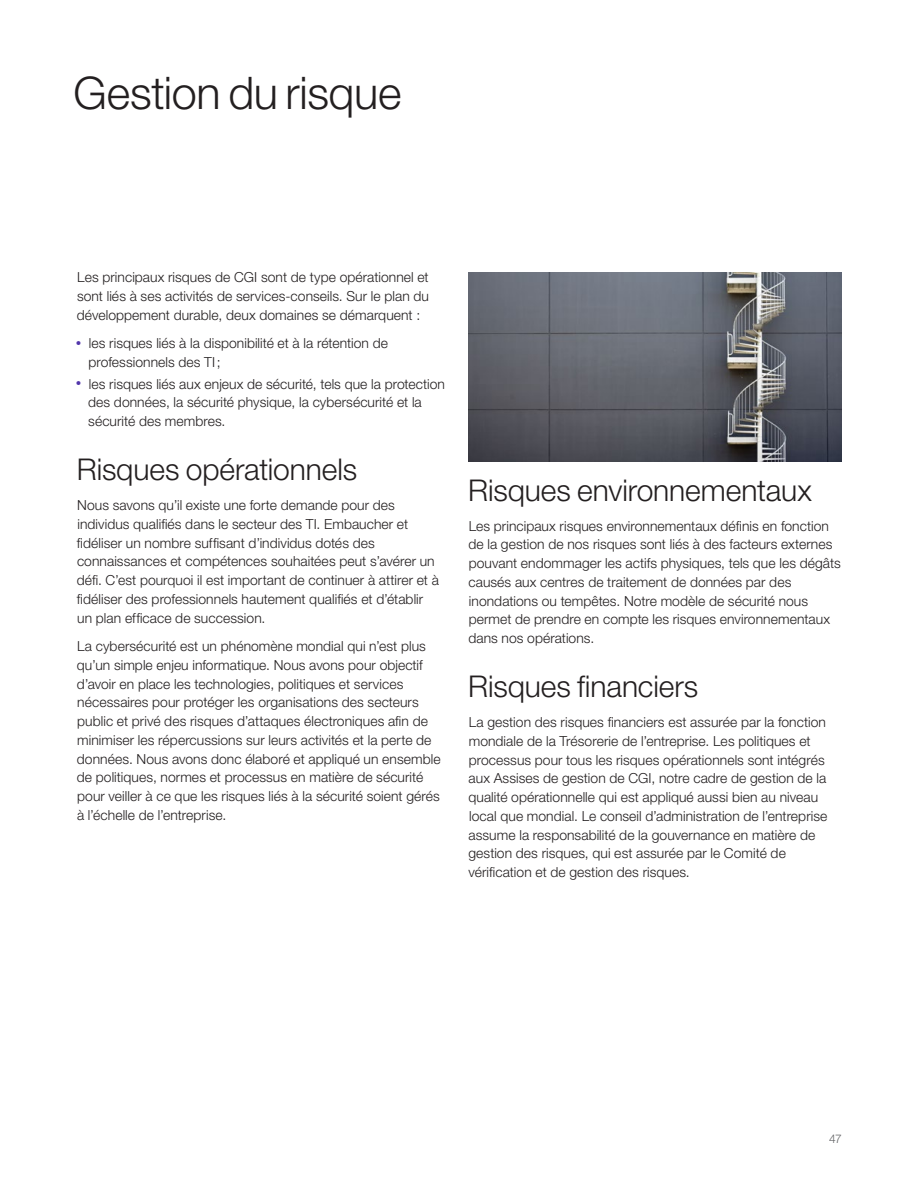
<style>
.page{position:relative;width:918px;height:1188px;background:#fff}
.page>*{position:absolute;margin:0;border:0;box-sizing:border-box;transform-origin:0 0}
.H1-L2{font:300 45px "Helvetica Neue LT Pro";letter-spacing:-.005em;color:#231f20}
.t1{font:300 30px "Helvetica Neue LT Pro";letter-spacing:-.005em;color:#231f20}
.Text{font:300 13.8px/18.8px "Helvetica Neue LT Pro";letter-spacing:.005em;color:#231f20}
.t2{font:300 12px "Helvetica Neue LT Pro";color:#636466}
.s1{font-size:11.1px;color:#5236ab}
</style>
<div class="page">
<img style="left:468px;top:272px;width:373px;height:189px">
<p class="H1-L2" style="left:74px;top:65px;width:329px">Gestion du risque</p>
<p class="Text" style="left:77px;top:268px;width:354px;text-align:justify">Les principaux risques de CGI sont de type opérationnel et sont liés à ses activités de services-conseils. Sur le plan du développement durable, deux domaines se démarquent :</p>
<p class="Text" style="left:89px;top:334px;width:301px;text-indent:-13px"><span class="s1">•</span> les risques liés à la disponibilité et à la rétention de professionnels des TI;</p>
<p class="Text" style="left:88px;top:374px;width:358px;text-indent:-12px"><span class="s1">•</span> les risques liés aux enjeux de sécurité, tels que la protection des données, la sécurité physique, la cybersécurité et la sécurité des membres.</p>
<h3 class="t1" style="left:77px;top:451px;width:282px">Risques opérationnels</h3>
<p class="Text" style="left:77px;top:496px;width:364px">Nous savons qu’il existe une forte demande pour des individus qualifiés dans le secteur des TI. Embaucher et fidéliser un nombre suffisant d’individus dotés des connaissances et compétences souhaitées peut s’avérer un défi. C’est pourquoi il est important de continuer à attirer et à fidéliser des professionnels hautement qualifiés et d’établir un plan efficace de succession.</p>
<p class="Text" style="left:77px;top:637px;width:365px">La cybersécurité est un phénomène mondial qui n’est plus qu’un simple enjeu informatique. Nous avons pour objectif d’avoir en place les technologies, politiques et services nécessaires pour protéger les organisations des secteurs public et privé des risques d’attaques électroniques afin de minimiser les répercussions sur leurs activités et la perte de données. Nous avons donc élaboré et appliqué un ensemble de politiques, normes et processus en matière de sécurité pour veiller à ce que les risques liés à la sécurité soient gérés à l’échelle de l’entreprise.</p>
<h3 class="t1" style="left:468px;top:472px;width:345px">Risques environnementaux</h3>
<p class="Text" style="left:468px;top:516px;width:374px">Les principaux risques environnementaux définis en fonction de la gestion de nos risques sont liés à des facteurs externes pouvant endommager les actifs physiques, tels que les dégâts causés aux centres de traitement de données par des inondations ou tempêtes. Notre modèle de sécurité nous permet de prendre en compte les risques environnementaux dans nos opérations.</p>
<h3 class="t1" style="left:468px;top:668px;width:232px">Risques financiers</h3>
<p class="Text" style="left:468px;top:713px;width:360px">La gestion des risques financiers est assurée par la fonction mondiale de la Trésorerie de l’entreprise. Les politiques et processus pour tous les risques opérationnels sont intégrés aux Assises de gestion de CGI, notre cadre de gestion de la qualité opérationnelle qui est appliqué aussi bien au niveau local que mondial. Le conseil d’administration de l’entreprise assume la responsabilité de la gouvernance en matière de gestion des risques, qui est assurée par le Comité de vérification et de gestion des risques.</p>
<p class="t2" style="left:829px;top:1131px;width:14px">47</p>
</div>
